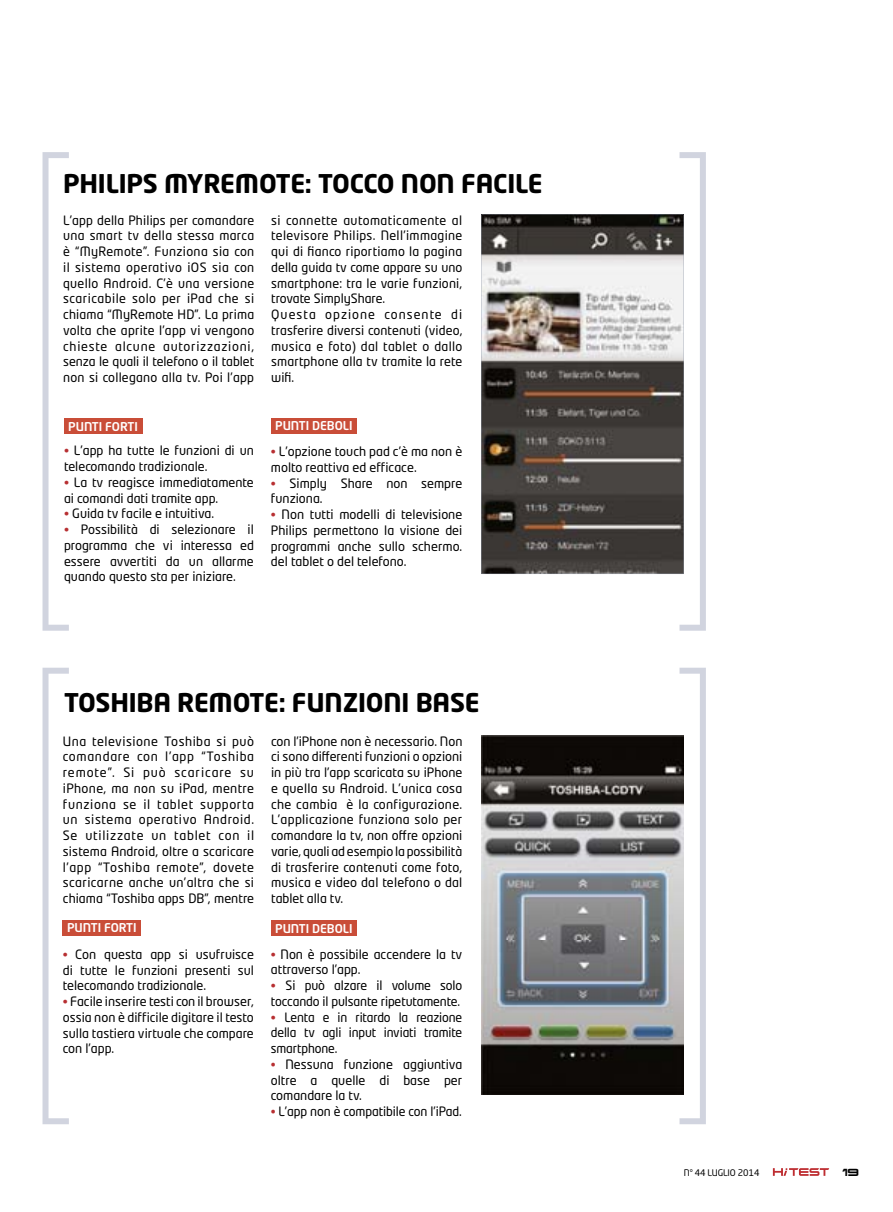
<style>
.page{position:relative;width:893px;height:1212px;background:#fff}
.page>*{position:absolute;margin:0;border:0;box-sizing:border-box;transform-origin:0 0}
.t1{font:700 25.5px "Neo Tech Pro";letter-spacing:-.01em;color:#000}
.t2{font:12.75px/15.8px "Neo Tech Pro";color:#000;text-align:justify}
.t3{font:500 12px "Neo Tech Pro";color:#fff}
.t4{font:9px "Neo Tech Pro";letter-spacing:-.01em;color:#000}
.t5{font:9px "Korataki";color:#000}
.s1{font-size:12px;color:#b72f32}
</style>
<div class="page">
<svg style="left:43px;top:152px;width:26px;height:479px"></svg>
<svg style="left:679px;top:152px;width:27px;height:479px"></svg>
<svg style="left:43px;top:668px;width:26px;height:456px"></svg>
<svg style="left:679px;top:668px;width:27px;height:456px"></svg>
<svg style="left:773px;top:1168px;width:56px;height:8px"></svg>
<div style="left:64px;top:419px;width:78px;height:15px;background:#c94d38"></div>
<div style="left:271px;top:418px;width:86px;height:15px;background:#c94d38"></div>
<div style="left:63px;top:920px;width:78px;height:15px;background:#c94d38"></div>
<div style="left:271px;top:921px;width:86px;height:15px;background:#c94d38"></div>
<svg style="left:481px;top:215px;width:203px;height:359px"></svg>
<img style="left:482px;top:736px;width:202px;height:359px">
<h1 class="t1" style="left:63px;top:167px;width:481px">PHILIPS MYREMOTE: TOCCO NON FACILE</h1>
<p class="t2" style="left:63px;top:212px;width:193px">L’app della Philips per comandare una smart tv della stessa marca è “MyRemote”. Funziona sia con il sistema operativo iOS sia con quello Android. C’è una versione scaricabile solo per iPad che si chiama “MyRemote HD”. La prima volta che aprite l’app vi vengono chieste alcune autorizzazioni, senza le quali il telefono o il tablet non si collegano alla tv. Poi l’app</p>
<p class="t2" style="left:271px;top:212px;width:193px;text-align:left">si connette automaticamente al televisore Philips. Nell’immagine qui di fianco riportiamo la pagina della guida tv come appare su uno smartphone: tra le varie funzioni, trovate SimplyShare.<br>Questa opzione consente di trasferire diversi contenuti (video, musica e foto) dal tablet o dallo smartphone alla tv tramite la rete wifi.</p>
<p class="t3" style="left:68px;top:419px;width:71px">PUNTI FORTI</p>
<p class="t2" style="left:64px;top:442px;width:191px"><span class="s1">•</span> L’app ha tutte le funzioni di un telecomando tradizionale.</p>
<p class="t2" style="left:64px;top:474px;width:191px"><span class="s1">•</span> La tv reagisce immediatamente ai comandi dati tramite app.</p>
<p class="t2" style="left:64px;top:505px;width:152px"><span class="s1">•</span> Guida tv facile e intuitiva.</p>
<p class="t2" style="left:64px;top:521px;width:191px"><span class="s1">•</span> Possibilità di selezionare il programma che vi interessa ed essere avvertiti da un allarme quando questo sta per iniziare.</p>
<p class="t3" style="left:275px;top:418px;width:79px">PUNTI DEBOLI</p>
<p class="t2" style="left:271px;top:443px;width:193px"><span class="s1">•</span> L’opzione touch pad c’è ma non è molto reattiva ed efficace.</p>
<p class="t2" style="left:271px;top:475px;width:193px"><span class="s1">•</span> Simply Share non sempre funziona.</p>
<p class="t2" style="left:271px;top:506px;width:193px"><span class="s1">•</span> Non tutti modelli di televisione Philips permettono la visione dei programmi anche sullo schermo. del tablet o del telefono.</p>
<h1 class="t1" style="left:64px;top:686px;width:417px">TOSHIBA REMOTE: FUNZIONI BASE</h1>
<p class="t2" style="left:63px;top:733px;width:193px">Una televisione Toshiba si può comandare con l’app “Toshiba remote”. Si può scaricare su iPhone, ma non su iPad, mentre funziona se il tablet supporta un sistema operativo Android.<br>Se utilizzate un tablet con il sistema Android, oltre a scaricare l’app “Toshiba remote”, dovete scaricarne anche un’altra che si chiama “Toshiba apps DB”, mentre</p>
<p class="t2" style="left:271px;top:733px;width:193px">con l’iPhone non è necessario. Non ci sono differenti funzioni o opzioni in più tra l’app scaricata su iPhone e quella su Android. L’unica cosa che cambia è la configurazione.<br>L’applicazione funziona solo per comandare la tv, non offre opzioni varie, quali ad esempio la possibilità di trasferire contenuti come foto, musica e video dal telefono o dal tablet alla tv.</p>
<p class="t3" style="left:67px;top:920px;width:71px">PUNTI FORTI</p>
<p class="t2" style="left:63px;top:946px;width:193px"><span class="s1">•</span> Con questa app si usufruisce di tutte le funzioni presenti sul telecomando tradizionale.</p>
<p class="t2" style="left:63px;top:993px;width:193px"><span class="s1">•</span> Facile inserire testi con il browser, ossia non è difficile digitare il testo sulla tastiera virtuale che compare con l’app.</p>
<p class="t3" style="left:275px;top:921px;width:79px">PUNTI DEBOLI</p>
<p class="t2" style="left:271px;top:946px;width:193px"><span class="s1">•</span> Non è possibile accendere la tv attraverso l’app.</p>
<p class="t2" style="left:271px;top:977px;width:193px"><span class="s1">•</span> Si può alzare il volume solo toccando il pulsante ripetutamente.</p>
<p class="t2" style="left:271px;top:1009px;width:193px"><span class="s1">•</span> Lenta e in ritardo la reazione della tv agli input inviati tramite smartphone.</p>
<p class="t2" style="left:271px;top:1056px;width:193px"><span class="s1">•</span> Nessuna funzione aggiuntiva oltre a quelle di base per comandare la tv.</p>
<p class="t2" style="left:271px;top:1103px;width:192px"><span class="s1">•</span> L’app non è compatibile con l’iPad.</p>
<p class="t4" style="left:684px;top:1167px;width:77px">N° 44 LUGLIO 2014</p>
<p class="t5" style="left:842px;top:1167px;width:18px">19</p>
</div>
